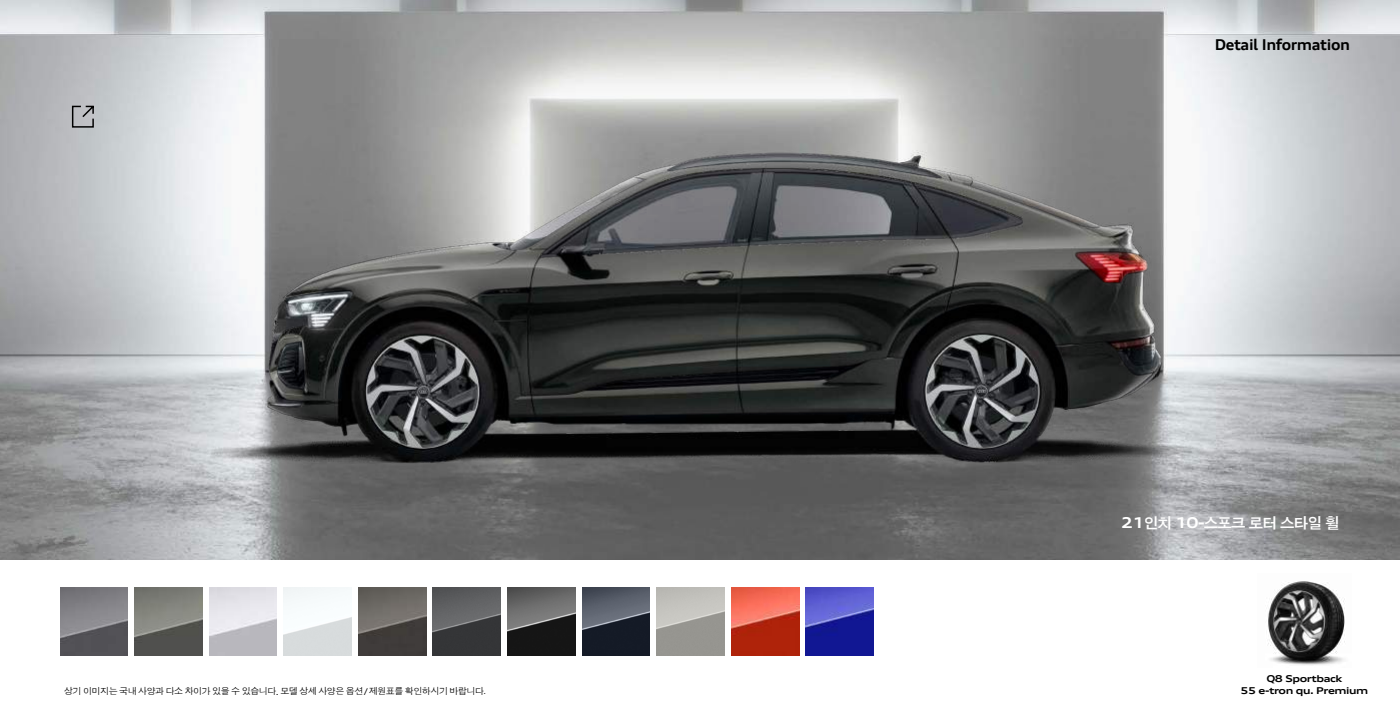
<style>
.page{position:relative;width:1400px;height:720px;background:#fff}
.page>*{position:absolute;margin:0;border:0;box-sizing:border-box;transform-origin:0 0}
.t1{font:700 expanded 15px "Audi Type";letter-spacing:-.025em;color:#000}
.t2{font:700 expanded 15px "Audi Type KR";letter-spacing:-.085em;color:#fff}
.t3{font:700 expanded 9.5px/12.7px "Audi Type";letter-spacing:-.045em;color:#000;text-align:center}
.t4{font:9px "Audi Type KR";letter-spacing:-.05em;color:#000}
.s1{font-family:"Audi Type";font-stretch:expanded}
.s2{font-family:"Audi Type";font-stretch:expanded;font-size:8px}
</style>
<div class="page">
<img style="left:0;top:0;width:1400px;height:560px">
<img style="left:60px;top:587px;width:68px;height:68px">
<img style="left:135px;top:587px;width:67px;height:68px">
<img style="left:209px;top:587px;width:68px;height:68px">
<img style="left:284px;top:587px;width:68px;height:68px">
<img style="left:358px;top:587px;width:68px;height:68px">
<img style="left:433px;top:587px;width:68px;height:68px">
<img style="left:507px;top:587px;width:68px;height:68px">
<img style="left:582px;top:587px;width:68px;height:68px">
<img style="left:657px;top:587px;width:67px;height:68px">
<img style="left:731px;top:587px;width:68px;height:68px">
<img style="left:806px;top:587px;width:68px;height:68px">
<img style="left:1267px;top:581px;width:78px;height:84px">
<svg style="left:71px;top:104px;width:24px;height:24px"></svg>
<p class="t4" style="left:64px;top:686px;width:424px">상기 이미지는 국내 사양과 다소 차이가 있을 수 있습니다<span class="s1">.</span> 모델 상세 사양은 옵션<span class="s1">/</span>제원표를 확인하시기 바랍니다<span class="s2">.</span></p>
<h1 class="t1" style="left:1215px;top:35px;width:137px">Detail Information</h1>
<h1 class="t2" style="left:1121px;top:513px;width:221px">21인치 10-스포크 로터 스타일 휠</h1>
<p class="t3" style="left:1241px;top:672px;width:129px">Q8 Sportback<br>55 e-tron qu. Premium</p>
</div>
